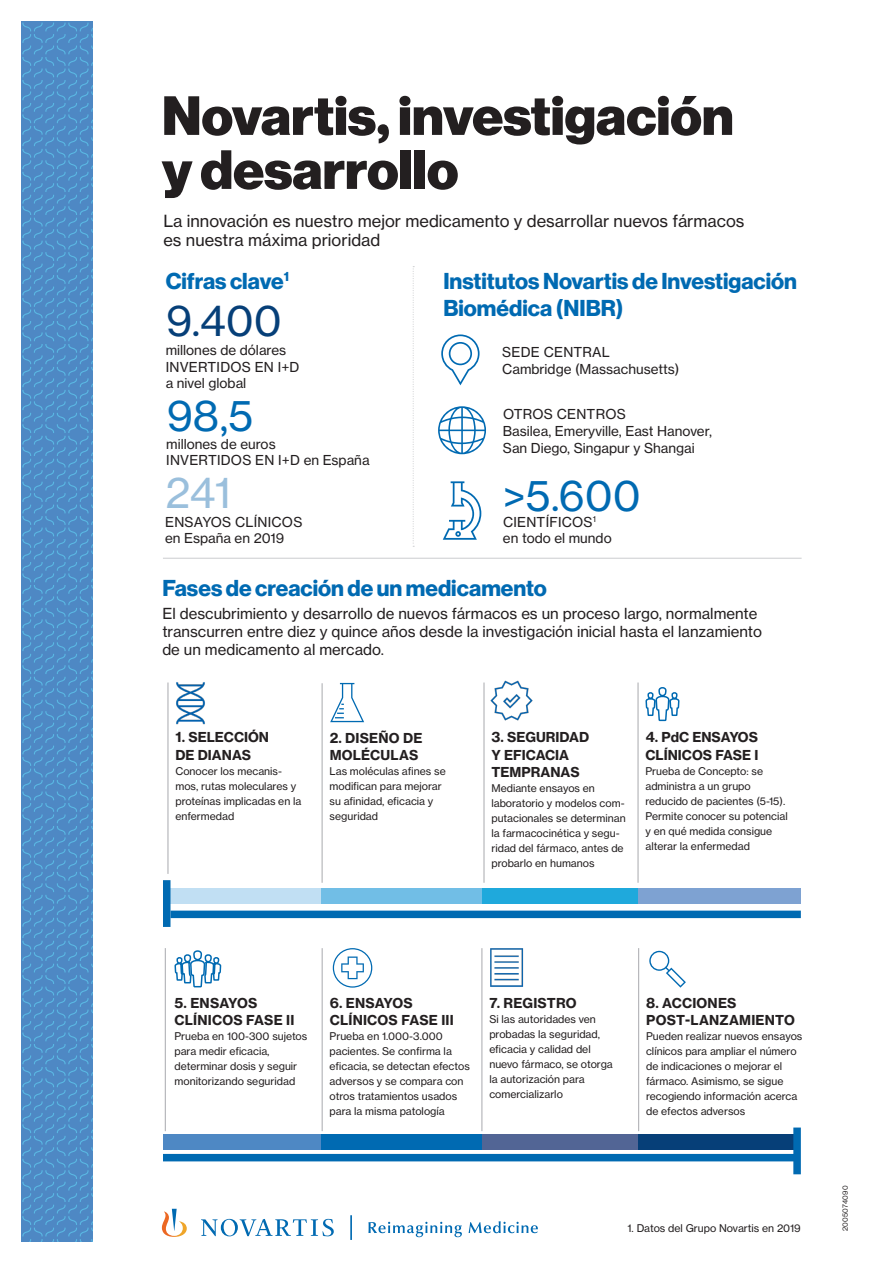
<style>
.page{position:relative;width:893px;height:1263px;background:#fff}
.page>*{position:absolute;margin:0;border:0;box-sizing:border-box;transform-origin:0 0}
.t1{font:900 54px/54px "Volta Modern Display 95";color:#231f20}
.t2{font:42px "Volta Modern Text 55 Roman";color:#006ab2}
.t3{font:42px "Volta Modern Text 55 Roman";color:#063f78}
.t4{font:42px "Volta Modern Text 55 Roman";color:#9abfdc}
.t5{font:700 22.5px "Volta Modern Display 75";color:#006ab2}
.t6{font:16.5px "Volta Modern Text 55 Roman";color:#231f20}
.t7{font:15px/18px "Volta Modern Text 55 Roman";color:#231f20}
.t8{font:13.5px/16.2px "Volta Modern Text 55 Roman";color:#231f20}
.t9{font:700 13.5px/17.2px "Volta Modern Text 75";color:#231f20}
.t10{font:10.5px/15px "Volta Modern Text 55 Roman";color:#231f20}
.t11{font:7.5px "Volta Modern Display 55 Roman";letter-spacing:.03em;color:#231f20}
</style>
<div class="page">
<div style="left:638px;top:1134px;width:155px;height:16px;background:#063f78"></div>
<svg style="left:21px;top:21px;width:71px;height:1221px;background:#4f8dc7"></svg>
<svg style="left:368px;top:1222px;width:94px;height:15px"></svg>
<svg style="left:469px;top:1221px;width:69px;height:12px"></svg>
<svg style="left:162px;top:1209px;width:25px;height:28px"></svg>
<svg style="left:201px;top:1219px;width:133px;height:17px"></svg>
<hr style="left:350px;top:1215px;width:2px;height:25px;background:#006ab2">
<div style="left:170px;top:888px;width:166px;height:15px;background:#c1dff3"></div>
<div style="left:322px;top:888px;width:175px;height:15px;background:#71bee6"></div>
<div style="left:482px;top:888px;width:156px;height:15px;background:#1fa9dc"></div>
<div style="left:170px;top:910px;width:631px;height:8px;background:#006ab2"></div>
<div style="left:163px;top:880px;width:7px;height:47px;background:#006ab2"></div>
<hr style="left:167px;top:682px;width:2px;height:192px;background:#b2b3b7">
<img style="left:167px;top:682px;width:38px;height:64px">
<hr style="left:483px;top:682px;width:2px;height:201px;background:#b2b3b7">
<img style="left:490px;top:680px;width:43px;height:41px">
<hr style="left:637px;top:682px;width:2px;height:201px;background:#b2b3b7">
<div style="left:163px;top:1134px;width:171px;height:16px;background:#4e88c4"></div>
<div style="left:322px;top:1134px;width:175px;height:16px;background:#006ab2"></div>
<div style="left:482px;top:1134px;width:156px;height:16px;background:#526595"></div>
<div style="left:163px;top:1154px;width:633px;height:7px;background:#006ab2"></div>
<hr style="left:165px;top:948px;width:1px;height:183px;background:#b2b3b7">
<hr style="left:322px;top:948px;width:1px;height:183px;background:#b2b3b7">
<hr style="left:481px;top:948px;width:1px;height:183px;background:#b2b3b7">
<svg style="left:333px;top:948px;width:39px;height:40px"></svg>
<hr style="left:638px;top:948px;width:1px;height:183px;background:#b2b3b7">
<img style="left:481px;top:948px;width:43px;height:45px">
<hr style="left:163px;top:558px;width:639px;height:1px;background:#d1d2d4">
<svg style="left:413px;top:266px;width:1px;height:281px"></svg>
<svg style="left:441px;top:334px;width:39px;height:52px"></svg>
<div style="left:449px;top:342px;width:23px;height:23px;border:2px solid #006ab2;border-radius:50%"></div>
<svg style="left:174px;top:910px;width:48px;height:78px"></svg>
<svg style="left:645px;top:687px;width:35px;height:35px"></svg>
<svg style="left:443px;top:481px;width:38px;height:59px"></svg>
<svg style="left:438px;top:406px;width:48px;height:48px"></svg>
<div style="left:638px;top:888px;width:162px;height:15px;background:#7ea2d2"></div>
<hr style="left:322px;top:683px;width:1px;height:200px;background:#b2b3b7">
<svg style="left:649px;top:951px;width:37px;height:37px"></svg>
<svg style="left:330px;top:683px;width:34px;height:39px"></svg>
<div style="left:793px;top:1127px;width:8px;height:47px;background:#006ab2"></div>
<p class="t1" style="left:162px;top:89px;width:573px">Novartis, investigación y desarrollo</p>
<p class="t6" style="left:163px;top:210px;width:583px">La innovación es nuestro mejor medicamento y desarrollar nuevos fármacos</p>
<p class="t6" style="left:163px;top:230px;width:218px">es nuestra máxima prioridad</p>
<p class="t5" style="left:166px;top:268px;width:125px">Cifras clave<sup>1</sup></p>
<p class="t3" style="left:166px;top:295px;width:117px">9.400</p>
<p class="t8" style="left:166px;top:342px;width:122px">millones de dólares</p>
<p class="t8" style="left:166px;top:359px;width:135px">INVERTIDOS EN I+D</p>
<p class="t8" style="left:166px;top:375px;width:82px">a nivel global</p>
<p class="t2" style="left:167px;top:389px;width:88px">98,5</p>
<p class="t8" style="left:166px;top:436px;width:205px">millones de euros<br>INVERTIDOS EN I+D en España</p>
<p class="t4" style="left:166px;top:467px;width:67px">241</p>
<p class="t8" style="left:165px;top:514px;width:139px">ENSAYOS CLÍNICOS</p>
<p class="t8" style="left:165px;top:530px;width:121px">en España en 2019</p>
<p class="t5" style="left:443px;top:268px;width:355px">Institutos Novartis de Investigación</p>
<p class="t5" style="left:443px;top:295px;width:182px">Biomédica (NIBR)</p>
<p class="t8" style="left:502px;top:344px;width:109px">SEDE CENTRAL</p>
<p class="t8" style="left:502px;top:361px;width:179px">Cambridge (Massachusetts)</p>
<p class="t8" style="left:503px;top:405px;width:124px">OTROS CENTROS</p>
<p class="t8" style="left:503px;top:422px;width:210px;line-height:17.2px">Basilea, Emeryville, East Hanover,<br>San Diego, Singapur y Shangai</p>
<p class="t2" style="left:503px;top:470px;width:139px">&gt;5.600</p>
<p class="t8" style="left:503px;top:513px;width:94px">CIENTÍFICOS<sup>1</sup></p>
<p class="t8" style="left:503px;top:530px;width:110px">en todo el mundo</p>
<p class="t5" style="left:162px;top:575px;width:386px">Fases de creación de un medicamento</p>
<p class="t7" style="left:162px;top:604px;width:601px">El descubrimiento y desarrollo de nuevos fármacos es un proceso largo, normalmente transcurren entre diez y quince años desde la investigación inicial hasta el lanzamiento</p>
<p class="t7" style="left:162px;top:640px;width:223px">de un medicamento al mercado.</p>
<p class="t9" style="left:176px;top:729px;width:95px">1. SELECCIÓN</p>
<p class="t9" style="left:175px;top:746px;width:77px">DE DIANAS</p>
<p class="t10" style="left:175px;top:763px;width:128px">Conocer los mecanis&shy;mos, rutas moleculares y proteínas implicadas en la enfermedad</p>
<p class="t9" style="left:330px;top:730px;width:94px">2. DISEÑO DE<br>MOLÉCULAS</p>
<p class="t10" style="left:330px;top:764px;width:118px">Las moléculas afines se modifican para mejorar su afinidad, eficacia y seguridad</p>
<p class="t9" style="left:492px;top:729px;width:99px">3. SEGURIDAD</p>
<p class="t9" style="left:491px;top:746px;width:79px">Y EFICACIA</p>
<p class="t9" style="left:491px;top:763px;width:90px">TEMPRANAS</p>
<p class="t10" style="left:491px;top:781px;width:136px">Mediante ensayos en laboratorio y modelos com&shy;putacionales se determinan la farmacocinética y segu&shy;ridad del fármaco, antes de probarlo en humanos</p>
<p class="t9" style="left:646px;top:729px;width:114px">4. PdC ENSAYOS</p>
<p class="t9" style="left:645px;top:746px;width:115px">CLÍNICOS FASE I</p>
<p class="t10" style="left:645px;top:763px;width:144px">Prueba de Concepto: se administra a un grupo reducido de pacientes (5-15).<br>Permite conocer su potencial y en qué medida consigue alterar la enfermedad</p>
<p class="t9" style="left:175px;top:994px;width:84px">5. ENSAYOS</p>
<p class="t9" style="left:175px;top:1012px;width:121px">CLÍNICOS FASE II</p>
<p class="t10" style="left:174px;top:1029px;width:134px">Prueba en 100-300 sujetos para medir eficacia,</p>
<p class="t10" style="left:174px;top:1059px;width:124px">determinar dosis y seguir</p>
<p class="t10" style="left:174px;top:1074px;width:122px">monitorizando seguridad</p>
<p class="t9" style="left:330px;top:994px;width:85px">6. ENSAYOS</p>
<p class="t9" style="left:330px;top:1012px;width:126px">CLÍNICOS FASE III</p>
<p class="t10" style="left:330px;top:1029px;width:142px">Prueba en 1.000-3.000 pacientes. Se confirma la eficacia, se detectan efectos adversos y se compara con otros tratamientos usados para la misma patología</p>
<p class="t9" style="left:489px;top:994px;width:89px">7. REGISTRO</p>
<p class="t10" style="left:489px;top:1012px;width:125px">Si las autoridades ven probadas la seguridad, eficacia y calidad del nuevo fármaco, se otorga la autorización para comercializarlo</p>
<p class="t9" style="left:646px;top:994px;width:92px">8. ACCIONES</p>
<p class="t9" style="left:646px;top:1012px;width:150px">POST-LANZAMIENTO</p>
<p class="t10" style="left:646px;top:1029px;width:158px">Pueden realizar nuevos ensayos clínicos para ampliar el número de indicaciones o mejorar el fármaco. Asimismo, se sigue recogiendo información acerca de efectos adversos</p>
<p class="t10" style="left:627px;top:1220px;width:175px">1. Datos del Grupo Novartis en 2019</p>
<p class="t11" style="left:841px;top:1231px;width:47px;rotate:-90deg">2005074090</p>
</div>
